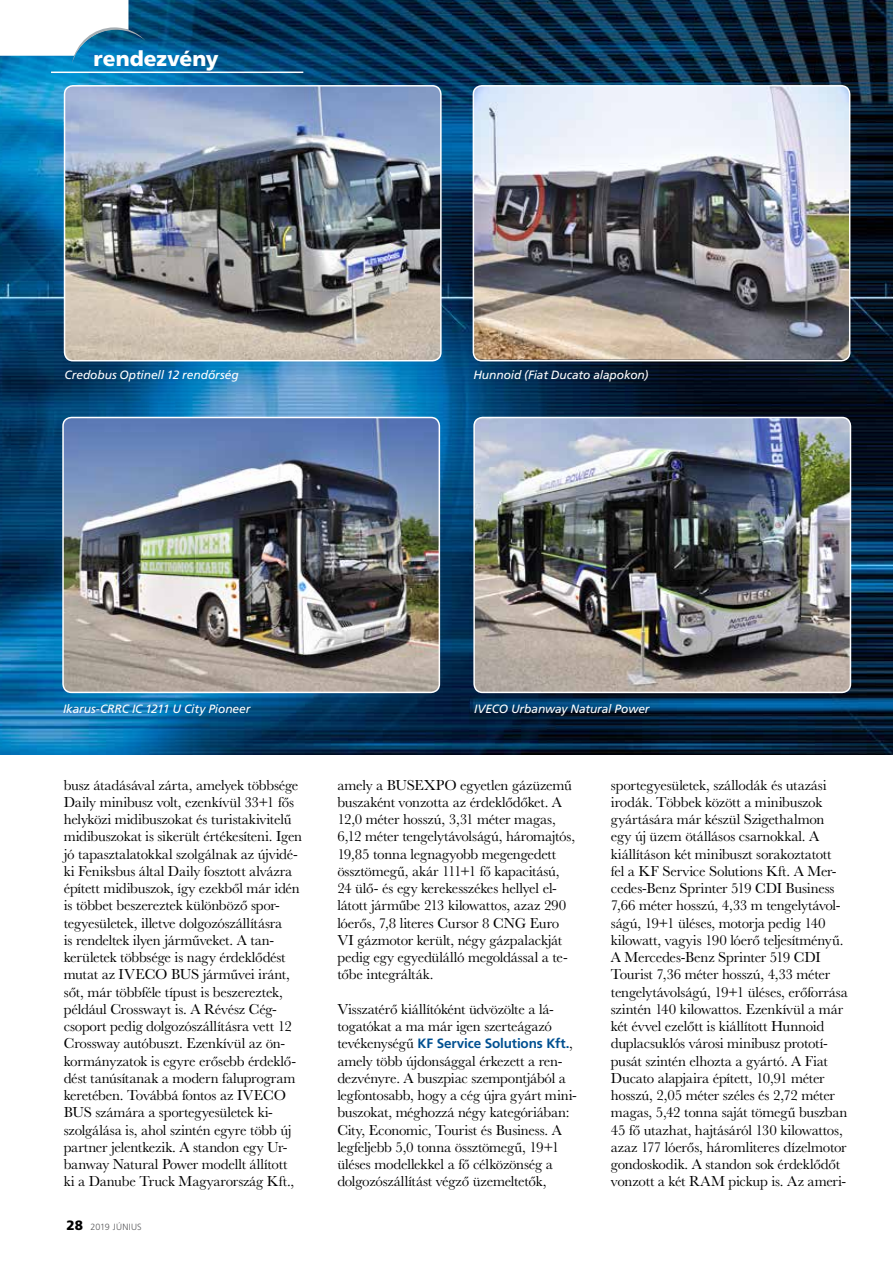
<style>
.page{position:relative;width:893px;height:1263px;background:#fff}
.page>*{position:absolute;margin:0;border:0;box-sizing:border-box;transform-origin:0 0}
.t1{font:900 21px "Frutiger HU";color:#fff}
.t2{font:15px/17.2px "Baskerville HU";letter-spacing:-.015em;color:#000}
.t3{font:13.5px "Frutiger H Bold";letter-spacing:-.01em;color:#005091}
.t4{font:12px "Frutiger H Italic";letter-spacing:-.01em;color:#fff}
.t5{font:300 9px "Frutiger HU";letter-spacing:.02em;color:#58585a}
.s1{font-family:"Baskerville HU";font-size:15px;color:#000}
.s2{font-weight:900;font-size:13.5px;color:#000}
</style>
<div class="page">
<img style="left:0;top:0;width:893px;height:755px">
<svg style="left:0;top:0;width:146px;height:63px"></svg>
<hr style="left:51px;top:72px;width:252px;height:1px;background:#fff">
<img style="left:473px;top:86px;width:377px;height:274px">
<div style="left:473px;top:85px;width:377px;height:276px;border:2px solid #fff;border-radius:9px"></div>
<img style="left:474px;top:417px;width:376px;height:275px">
<div style="left:473px;top:417px;width:378px;height:276px;border:2px solid #fff;border-radius:9px"></div>
<img style="left:63px;top:417px;width:376px;height:275px">
<div style="left:62px;top:417px;width:378px;height:276px;border:2px solid #fff;border-radius:9px"></div>
<img style="left:65px;top:86px;width:376px;height:275px">
<div style="left:64px;top:85px;width:378px;height:276px;border:2px solid #fff;border-radius:9px"></div>
<h1 class="t1" style="left:94px;top:45px;width:127px">rendezvény</h1>
<p class="t4" style="left:65px;top:368px;width:176px">Credobus Optinell 12 rendôrség</p>
<p class="t4" style="left:473px;top:368px;width:176px">Hunnoid (Fiat Ducato alapokon)</p>
<p class="t4" style="left:63px;top:702px;width:189px">Ikarus-CRRC IC 1211 U City Pioneer</p>
<p class="t4" style="left:474px;top:701px;width:177px">IVECO Urbanway Natural Power</p>
<p class="t2" style="left:64px;top:776px;width:240px">busz átadásával zárta, amelyek többsége Daily minibusz volt, ezenkívül 33+1 fős helyközi midibuszokat és turistakivitelű midibuszokat is sikerült értékesíteni. Igen jó tapasztalatokkal szolgálnak az újvidé&shy;ki Feniksbus által Daily fosztott alvázra épített midibuszok, így ezekből már idén is többet beszereztek különböző spor&shy;tegyesületek, illetve dolgozószállításra<br>is rendeltek ilyen járműveket. A tan&shy;kerületek többsége is nagy érdeklődést mutat az IVECO BUS járművei iránt, sőt, már többféle típust is beszereztek, például Crosswayt is. A Révész Cég&shy;csoport pedig dolgozószállításra vett 12<br>Crossway autóbuszt. Ezenkívül az ön&shy;kormányzatok is egyre erősebb érdeklő&shy;dést tanúsítanak a modern faluprogram keretében. Továbbá fontos az IVECO BUS számára a sportegyesületek ki&shy;szolgálása is, ahol szintén egyre több új partner jelentkezik. A standon egy Ur&shy;banway Natural Power modellt állított<br>ki a Danube Truck Magyarország Kft.,</p>
<p class="t2" style="left:337px;top:776px;width:239px">amely a BUSEXPO egyetlen gázüzemű buszaként vonzotta az érdeklődőket. A 12,0 méter hosszú, 3,31 méter magas, 6,12 méter tengelytávolságú, háromajtós, 19,85 tonna legnagyobb megengedett össztömegű, akár 111+1 fő kapacitású, 24 ülő- és egy kerekesszékes hellyel el&shy;látott járműbe 213 kilowattos, azaz 290 lóerős, 7,8 literes Cursor 8 CNG Euro VI gázmotor került, négy gázpalackját pedig egy egyedülálló megoldással a te&shy;tőbe integrálták.</p>
<p class="t2" style="left:337px;top:1000px;width:218px">Visszatérő kiállítóként üdvözölte a lá&shy;togatókat a ma már igen szerteágazó</p>
<p class="t3" style="left:337px;top:1036px;width:237px"><span class="s1">tevékenységű</span> KF Service Solutions Kft.<span class="s1">,</span></p>
<p class="t2" style="left:337px;top:1052px;width:241px">amely több újdonsággal érkezett a ren&shy;dezvényre. A buszpiac szempontjából a legfontosabb, hogy a cég újra gyárt mini&shy;buszokat, méghozzá négy kategóriában:<br>City, Economic, Tourist és Business. A legfeljebb 5,0 tonna össztömegű, 19+1 üléses modellekkel a fő célközönség a dolgozószállítást végző üzemeltetők,</p>
<p class="t5" style="left:67px;top:1221px;width:77px"><span class="s2">28</span> 2019 JÚNIUS</p>
<p class="t2" style="left:611px;top:776px;width:238px">sportegyesületek, szállodák és utazási irodák. Többek között a minibuszok gyártására már készül Szigethalmon egy új üzem ötállásos csarnokkal. A kiállításon két minibuszt sorakoztatott fel a KF Service Solutions Kft. A Mer&shy;cedes-Benz Sprinter 519 CDI Business 7,66 méter hosszú, 4,33 m tengelytávol&shy;ságú, 19+1 üléses, motorja pedig 140 kilowatt, vagyis 190 lóerő teljesítményű.<br>A Mercedes-Benz Sprinter 519 CDI Tourist 7,36 méter hosszú, 4,33 méter tengelytávolságú, 19+1 üléses, erőforrása szintén 140 kilowattos. Ezenkívül a már két évvel ezelőtt is kiállított Hunnoid duplacsuklós városi minibusz prototí&shy;pusát szintén elhozta a gyártó. A Fiat Ducato alapjaira épített, 10,91 méter hosszú, 2,05 méter széles és 2,72 méter magas, 5,42 tonna saját tömegű buszban 45 fő utazhat, hajtásáról 130 kilowattos, azaz 177 lóerős, háromliteres dízelmotor gondoskodik. A standon sok érdeklődőt vonzott a két RAM pickup is. Az ameri-</p>
</div>
